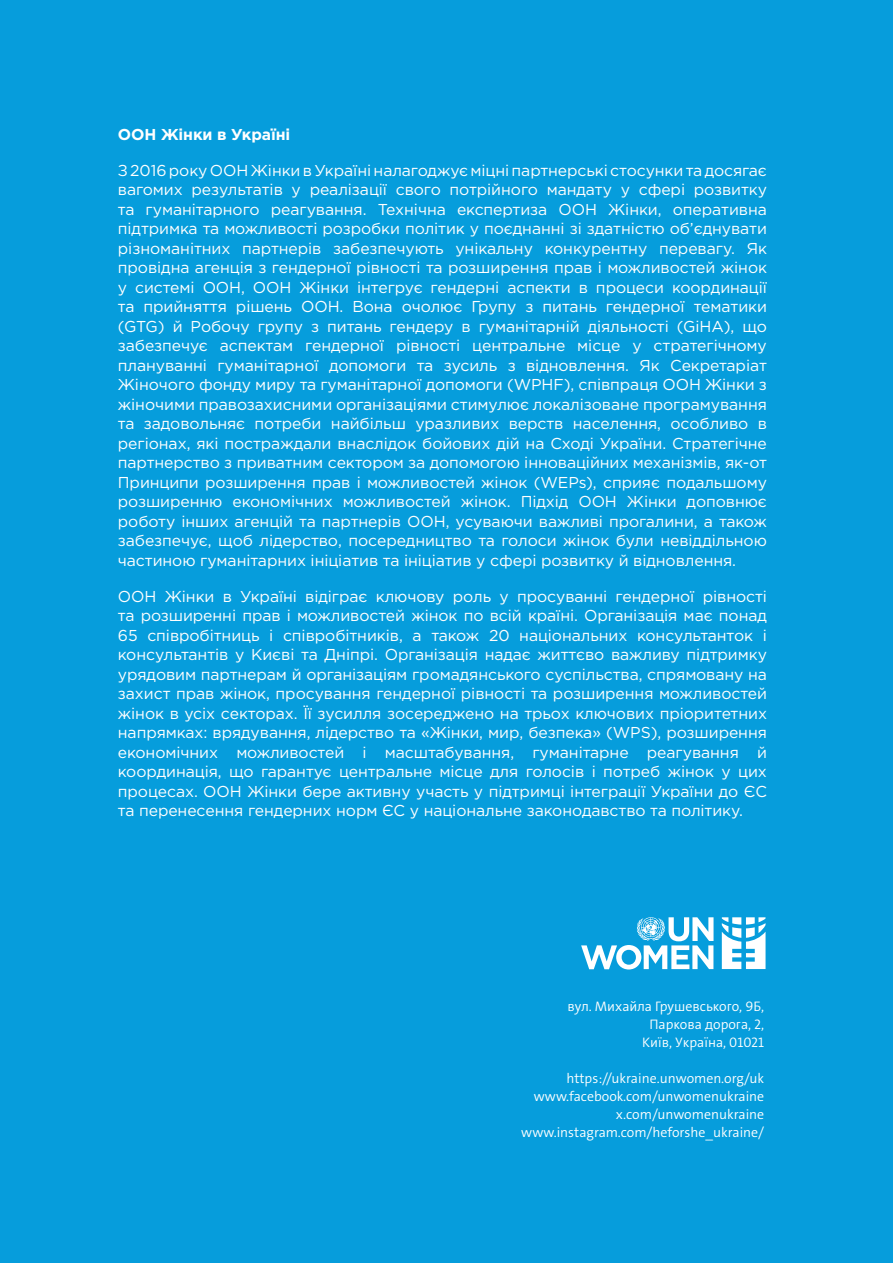
<style>
.page{position:relative;width:893px;height:1263px;background:#069ddc}
.page>*{position:absolute;margin:0;border:0;box-sizing:border-box;transform-origin:0 0}
.t1{font:15.75px/19.5px "Gotham Pro";letter-spacing:-.005em;color:#fff;text-align:justify}
.t2{font:700 15.75px "Gotham Pro";letter-spacing:-.005em;color:#fff}
.t3{font:300 13.8px/18px "The Sans";color:#fff;text-align:right}
</style>
<div class="page">
<svg style="left:581px;top:917px;width:132px;height:52px"></svg>
<svg style="left:722px;top:917px;width:43px;height:52px"></svg>
<p class="t2" style="left:118px;top:125px;width:174px">ООН Жінки в Україні</p>
<p class="t1" style="left:118px;top:160px;width:651px">З 2016 року ООН Жінки в Україні налагоджує міцні партнерські стосунки та досягає вагомих результатів у реалізації свого потрійного мандату у сфері розвитку та гуманітарного реагування. Технічна експертиза ООН Жінки, оперативна підтримка та можливості розробки політик у поєднанні зі здатністю об’єднувати різноманітних партнерів забезпечують унікальну конкурентну перевагу. Як провідна агенція з гендерної рівності та розширення прав і можливостей жінок у системі ООН, ООН Жінки інтегрує гендерні аспекти в процеси координації та прийняття рішень ООН. Вона очолює Групу з питань гендерної тематики (GTG) й Робочу групу з питань гендеру в гуманітарній діяльності (GiHA), що забезпечує аспектам гендерної рівності центральне місце у стратегічному плануванні гуманітарної допомоги та зусиль з відновлення. Як Секретаріат Жіночого фонду миру та гуманітарної допомоги (WPHF), співпраця ООН Жінки з жіночими правозахисними організаціями стимулює локалізоване програмування та задовольняє потреби найбільш уразливих верств населення, особливо в регіонах, які постраждали внаслідок бойових дій на Сході України. Стратегічне партнерство з приватним сектором за допомогою інноваційних механізмів, як-от Принципи розширення прав і можливостей жінок (WEPs), сприяє подальшому розширенню економічних можливостей жінок. Підхід ООН Жінки доповнює роботу інших агенцій та партнерів ООН, усуваючи важливі прогалини, а також забезпечує, щоб лідерство, посередництво та голоси жінок були невіддільною частиною гуманітарних ініціатив та ініціатив у сфері розвитку й відновлення.</p>
<p class="t1" style="left:118px;top:586px;width:651px">ООН Жінки в Україні відіграє ключову роль у просуванні гендерної рівності та розширенні прав і можливостей жінок по всій країні. Організація має понад 65 співробітниць і співробітників, а також 20 національних консультанток і консультантів у Києві та Дніпрі. Організація надає життєво важливу підтримку урядовим партнерам й організаціям громадянського суспільства, спрямовану на захист прав жінок, просування гендерної рівності та розширення можливостей жінок в усіх секторах. Її зусилля зосереджено на трьох ключових пріоритетних напрямках: врядування, лідерство та «Жінки, мир, безпека» (WPS), розширення економічних можливостей і масштабування, гуманітарне реагування й координація, що гарантує центральне місце для голосів і потреб жінок у цих процесах. ООН Жінки бере активну участь у підтримці інтеграції України до ЄС та перенесення гендерних норм ЄС у національне законодавство та політику.</p>
<p class="t3" style="left:568px;top:997px;width:198px">вул. Михайла Грушевського, 9Б,<br>Паркова дорога, 2,<br>Київ, Україна, 01021</p>
<p class="t3" style="left:521px;top:1069px;width:244px">https://ukraine.unwomen.org/uk www.facebook.com/unwomenukraine x.com/unwomenukraine www.instagram.com/heforshe_ukraine/</p>
</div>
